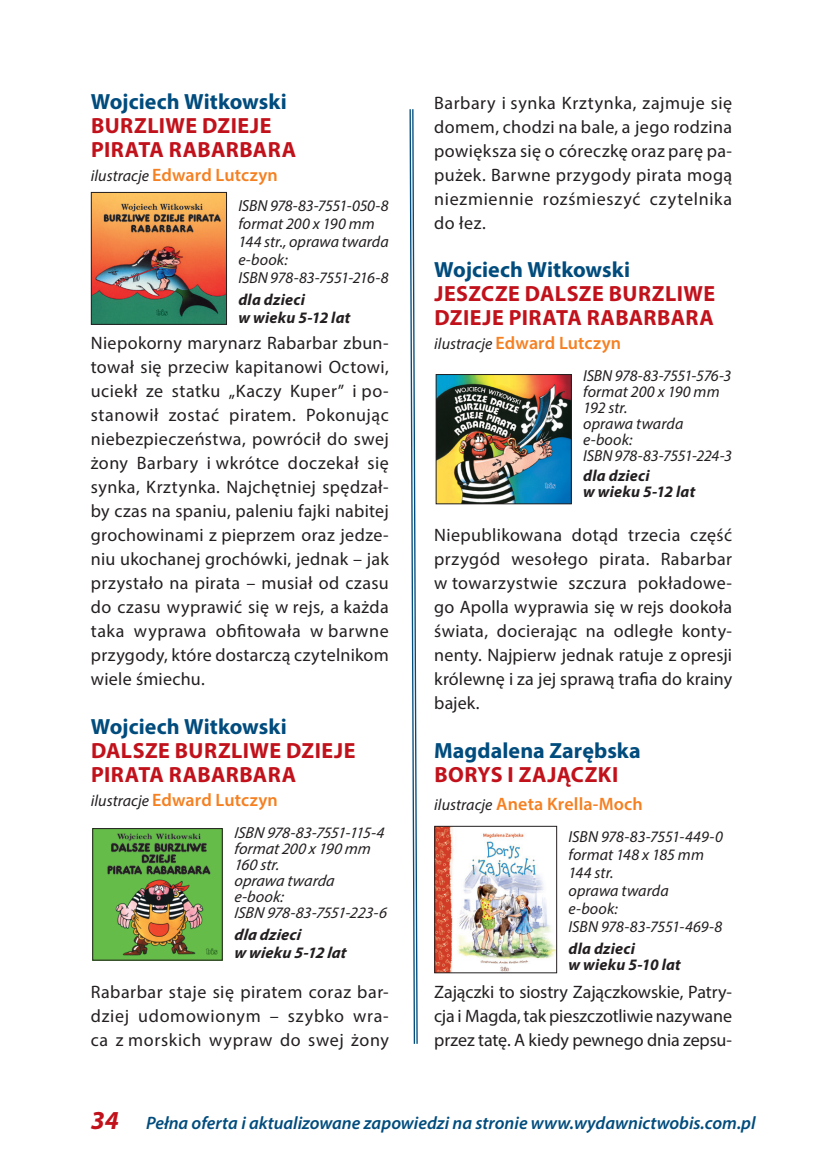
<style>
.page{position:relative;width:823px;height:1163px;background:#fff}
.page>*{position:absolute;margin:0;border:0;box-sizing:border-box;transform-origin:0 0}
.t1{font:italic 700 26px "Myriad Pro";color:#c1121c}
.t2{font:700 22px/24px "Myriad Pro";letter-spacing:.02em;color:#c1121c}
.t3{font:700 22px "Myriad Pro";letter-spacing:.005em;color:#014c7d}
.t4{font:18px/24px "Myriad Pro";letter-spacing:.02em;color:#231f20;text-align:justify}
.t5{font:600 18px "Myriad Pro";letter-spacing:.005em;color:#f58021}
.t6{font:italic 600 18px "Myriad Pro";color:#014c7d}
.t7{font:italic 16px/16px "Myriad Pro";letter-spacing:-.005em;color:#231f20}
.t8{font:italic 700 16px/18px "Myriad Pro";letter-spacing:.015em;color:#231f20}
.s1{font-weight:400;font-style:italic;font-size:16px;color:#231f20}
</style>
<div class="page">
<svg style="left:409px;top:109px;width:9px;height:935px"></svg>
<img style="left:93px;top:194px;width:132px;height:129px">
<div style="left:91px;top:192px;width:136px;height:133px;border:1px solid #231f20"></div>
<img style="left:94px;top:830px;width:127px;height:128px">
<div style="left:92px;top:828px;width:131px;height:132px;border:1px solid #231f20"></div>
<img style="left:437px;top:376px;width:132px;height:126px">
<div style="left:435px;top:374px;width:136px;height:130px;border:1px solid #231f20"></div>
<img style="left:436px;top:827px;width:119px;height:144px">
<div style="left:434px;top:825px;width:123px;height:148px;border:1px solid #231f20"></div>
<p class="t3" style="left:91px;top:87px;width:197px">Wojciech Witkowski</p>
<p class="t2" style="left:91px;top:113px;width:206px">BURZLIWE DZIEJE<br>PIRATA RABARBARA</p>
<p class="t5" style="left:91px;top:164px;width:188px"><span class="s1">ilustracje</span> Edward Lutczyn</p>
<p class="t7" style="left:238px;top:196px;width:152px;line-height:18px">ISBN 978-83-7551-050-8 format 200 x 190 mm<br>144 str., oprawa twarda e-book:<br>ISBN 978-83-7551-216-8</p>
<p class="t8" style="left:238px;top:290px;width:113px">dla dzieci<br>w wieku 5-12 lat</p>
<p class="t4" style="left:91px;top:331px;width:299px">Niepokorny marynarz Rabarbar zbun&shy;tował się przeciw kapitanowi Octowi, uciekł ze statku „Kaczy Kuper” i po&shy;stanowił zostać piratem. Pokonując niebezpieczeństwa, powrócił do swej żony Barbary i wkrótce doczekał się synka, Krztynka. Najchętniej spędzał&shy;by czas na spaniu, paleniu fajki nabitej grochowinami z pieprzem oraz jedze&shy;niu ukochanej grochówki, jednak – jak przystało na pirata – musiał od czasu do czasu wyprawić się w rejs, a każda taka wyprawa obfitowała w barwne przygody, które dostarczą czytelnikom wiele śmiechu.</p>
<p class="t3" style="left:91px;top:711px;width:197px">Wojciech Witkowski</p>
<p class="t2" style="left:91px;top:737px;width:266px">DALSZE BURZLIWE DZIEJE<br>PIRATA RABARBARA</p>
<p class="t5" style="left:91px;top:788px;width:188px"><span class="s1">ilustracje</span> Edward Lutczyn</p>
<p class="t7" style="left:234px;top:823px;width:156px">ISBN 978-83-7551-115-4 format 200 x 190 mm<br>160 str.<br>oprawa twarda e-book:<br>ISBN 978-83-7551-223-6</p>
<p class="t8" style="left:234px;top:924px;width:116px">dla dzieci<br>w wieku 5-12 lat</p>
<p class="t4" style="left:91px;top:979px;width:299px">Rabarbar staje się piratem coraz bar&shy;dziej udomowionym – szybko wra&shy;ca z morskich wypraw do swej żony</p>
<p class="t4" style="left:434px;top:91px;width:299px">Barbary i synka Krztynka, zajmuje się domem, chodzi na bale, a jego rodzina powiększa się o córeczkę oraz parę pa&shy;pużek. Barwne przygody pirata mogą niezmiennie rozśmieszyć czytelnika do łez.</p>
<p class="t3" style="left:434px;top:255px;width:197px">Wojciech Witkowski</p>
<p class="t2" style="left:434px;top:281px;width:282px">JESZCZE DALSZE BURZLIWE<br>DZIEJE PIRATA RABARBARA</p>
<p class="t5" style="left:434px;top:332px;width:188px"><span class="s1">ilustracje</span> Edward Lutczyn</p>
<p class="t7" style="left:583px;top:367px;width:150px">ISBN 978-83-7551-576-3 format 200 x 190 mm<br>192 str.<br>oprawa twarda e-book:<br>ISBN 978-83-7551-224-3</p>
<p class="t8" style="left:583px;top:467px;width:113px;line-height:16px">dla dzieci<br>w wieku 5-12 lat</p>
<p class="t4" style="left:434px;top:523px;width:299px">Niepublikowana dotąd trzecia część przygód wesołego pirata. Rabarbar w towarzystwie szczura pokładowe&shy;go Apolla wyprawia się w rejs dookoła świata, docierając na odległe konty&shy;nenty. Najpierw jednak ratuje z opresji królewnę i za jej sprawą trafia do krainy bajek.</p>
<p class="t3" style="left:434px;top:735px;width:208px">Magdalena Zarębska</p>
<p class="t2" style="left:434px;top:761px;width:185px">BORYS I ZAJĄCZKI</p>
<p class="t5" style="left:434px;top:792px;width:210px"><span class="s1">ilustracje</span> Aneta Krella-Moch</p>
<p class="t7" style="left:568px;top:826px;width:156px;line-height:18px">ISBN 978-83-7551-449-0 format 148 x 185 mm<br>144 str.<br>oprawa twarda<br>e-book:<br>ISBN 978-83-7551-469-8</p>
<p class="t8" style="left:568px;top:939px;width:114px;line-height:16px">dla dzieci<br>w wieku 5-10 lat</p>
<p class="t4" style="left:434px;top:979px;width:299px">Zajączki to siostry Zajączkowskie, Patry&shy;cja i Magda, tak pieszczotliwie nazywane przez tatę. A kiedy pewnego dnia zepsu-</p>
<h1 class="t1" style="left:91px;top:1102px;width:30px">34</h1>
<p class="t6" style="left:146px;top:1110px;width:610px">Pełna oferta i aktualizowane zapowiedzi na stronie www.wydawnictwobis.com.pl</p>
</div>
